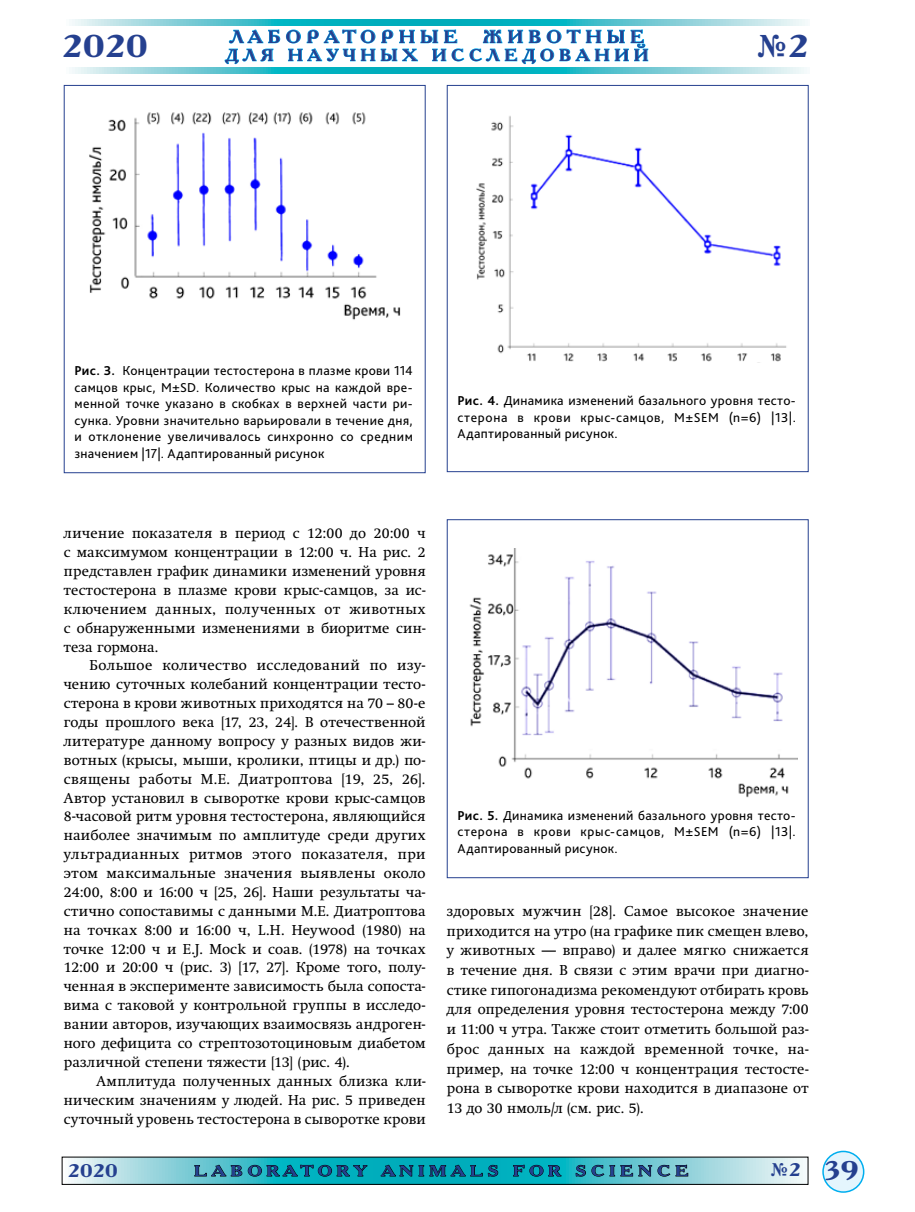
<style>
.page{position:relative;width:915px;height:1212px;background:#fff}
.page>*{position:absolute;margin:0;border:0;box-sizing:border-box;transform-origin:0 0}
.t1{font:700 31.5px "Academy C";color:#25408f;scale:1.25 1}
.t2{font:700 31.5px "Academy C";color:#25408f;scale:.9 1}
.t3{font:700 27px "Academy C";color:#25408f;scale:1.25 1}
.t4{font:700 18.3px "Academy C";color:#25408f;scale:1.25 1}
.t5{font:700 18.3px "Academy C";color:#25408f;scale:.9 1}
.t6{font:700 18px "Academy C";letter-spacing:.25em;color:#25408f;scale:1.1 1}
.t7{font:700 16.8px "Academy C";letter-spacing:.25em;color:#25408f;scale:1.1 1}
.t8{font:700 15px "Academy C";letter-spacing:.25em;color:#25408f;scale:1.25 1}
.t9{font:14.25px/18.9px "Swift C";letter-spacing:.015em;color:#000;text-align:justify}
.t10{font:13.5px/16.5px "Bliss Pro";letter-spacing:.025em;color:#000;text-align:justify}
.s1{font-weight:700}
</style>
<div class="page">
<svg style="left:72px;top:19px;width:736px;height:6px;background:#53c5cf"></svg>
<svg style="left:72px;top:67px;width:735px;height:6px;background:#53c5cf"></svg>
<svg style="left:224px;top:29px;width:56px;height:35px"></svg>
<svg style="left:286px;top:29px;width:362px;height:35px"></svg>
<div style="left:822px;top:1151px;width:41px;height:41px;background:#e4f5fd;border-radius:50%"></div>
<div style="left:822px;top:1151px;width:42px;height:42px;border:2px solid #00aeef;border-radius:50%"></div>
<svg style="left:71px;top:1159px;width:735px;height:24px;background:#71ced6"></svg>
<div style="left:62px;top:1157px;width:746px;height:28px;border:1px solid #000"></div>
<svg style="left:194px;top:1164px;width:173px;height:13px;background:#18858f"></svg>
<svg style="left:380px;top:1156px;width:118px;height:21px;background:#078893"></svg>
<svg style="left:512px;top:1164px;width:49px;height:13px"></svg>
<svg style="left:575px;top:1156px;width:113px;height:21px;background:#4f9aa2"></svg>
<div style="left:64px;top:85px;width:361px;height:388px;border:1px solid #25408f"></div>
<div style="left:446px;top:85px;width:362px;height:387px;border:1px solid #25408f"></div>
<div style="left:446px;top:519px;width:362px;height:359px;border:1px solid #25408f"></div>
<img style="left:89px;top:112px;width:312px;height:208px">
<img style="left:476px;top:116px;width:311px;height:246px">
<img style="left:469px;top:549px;width:328px;height:249px">
<p class="t6" style="left:229px;top:25px;width:209px">ЛАБОРАТОРНЫЕ</p>
<p class="t6" style="left:482px;top:25px;width:148px">ЖИВОТНЫЕ</p>
<p class="t7" style="left:225px;top:44px;width:386px">ДЛЯ НАУЧНЫХ ИССЛЕДОВАНИЙ</p>
<h1 class="t1" style="left:63px;top:25px;width:70px">2020</h1>
<h1 class="t2" style="left:755px;top:25px;width:60px">№2</h1>
<p class="t10" style="left:74px;top:362px;width:340px"><span class="s1">Рис. 3.</span> Концентрации тестостерона в плазме крови 114 самцов крыс, M±SD. Количество крыс на каждой вре&shy;менной точке указано в скобках в верхней части ри&shy;сунка. Уровни значительно варьировали в течение дня, и отклонение увеличивалось синхронно со средним значением |17|. Адаптированный рисунок</p>
<p class="t10" style="left:457px;top:392px;width:340px"><span class="s1">Рис. 4.</span> Динамика изменений базального уровня тесто&shy;стерона в крови крыс-самцов, M±SEM (n=6) |13|.<br>Адаптированный рисунок.</p>
<p class="t9" style="left:64px;top:524px;width:363px">личение показателя в период с 12:00 до 20:00 ч с максимумом концентрации в 12:00 ч. На рис. 2 представлен график динамики изменений уровня тестостерона в плазме крови крыс-самцов, за ис&shy;ключением данных, полученных от животных с обнаруженными изменениями в биоритме син&shy;теза гормона.</p>
<p class="t9" style="left:64px;top:656px;width:363px;text-indent:26px">Большое количество исследований по изу&shy;чению суточных колебаний концентрации тесто&shy;стерона в крови животных приходятся на 70 – 80-е годы прошлого века [17, 23, 24]. В отечественной литературе данному вопросу у разных видов жи&shy;вотных (крысы, мыши, кролики, птицы и др.) по&shy;священы работы М.Е. Диатроптова [19, 25, 26].<br>Автор установил в сыворотке крови крыс-самцов 8-часовой ритм уровня тестостерона, являющийся наиболее значимым по амплитуде среди других ультрадианных ритмов этого показателя, при этом максимальные значения выявлены около 24:00, 8:00 и 16:00 ч [25, 26]. Наши результаты ча&shy;стично сопоставимы с данными М.Е. Диатроптова на точках 8:00 и 16:00 ч, L.H. Heywood (1980) на точке 12:00 ч и E.J. Mock и соав. (1978) на точках 12:00 и 20:00 ч (рис. 3) [17, 27]. Кроме того, полу&shy;ченная в эксперименте зависимость была сопоста&shy;вима с таковой у контрольной группы в исследо&shy;вании авторов, изучающих взаимосвязь андроген&shy;ного дефицита со стрептозотоциновым диабетом различной степени тяжести [13] (рис. 4).</p>
<p class="t9" style="left:64px;top:1071px;width:363px;text-indent:33px">Амплитуда полученных данных близка кли&shy;ническим значениям у людей. На рис. 5 приведен суточный уровень тестостерона в сыворотке крови</p>
<p class="t10" style="left:457px;top:807px;width:340px"><span class="s1">Рис. 5.</span> Динамика изменений базального уровня тесто&shy;стерона в крови крыс-самцов, M±SEM (n=6) |13|.<br>Адаптированный рисунок.</p>
<p class="t9" style="left:446px;top:901px;width:363px;line-height:19.6px">здоровых мужчин [28]. Самое высокое значение приходится на утро (на графике пик смещен влево, у животных — вправо) и далее мягко снижается в течение дня. В связи с этим врачи при диагно&shy;стике гипогонадизма рекомендуют отбирать кровь для определения уровня тестостерона между 7:00 и 11:00 ч утра. Также стоит отметить большой раз&shy;брос данных на каждой временной точке, на&shy;пример, на точке 12:00 ч концентрация тестосте&shy;рона в сыворотке крови находится в диапазоне от 13 до 30 нмоль/л (см. рис. 5).</p>
<p class="t8" style="left:194px;top:1161px;width:397px">LABORATORY ANIMALS FOR SCIENCE</p>
<h2 class="t3" style="left:823px;top:1153px;width:30px">39</h2>
<p class="t4" style="left:68px;top:1158px;width:41px">2020</p>
<p class="t5" style="left:769px;top:1158px;width:35px">№2</p>
</div>
